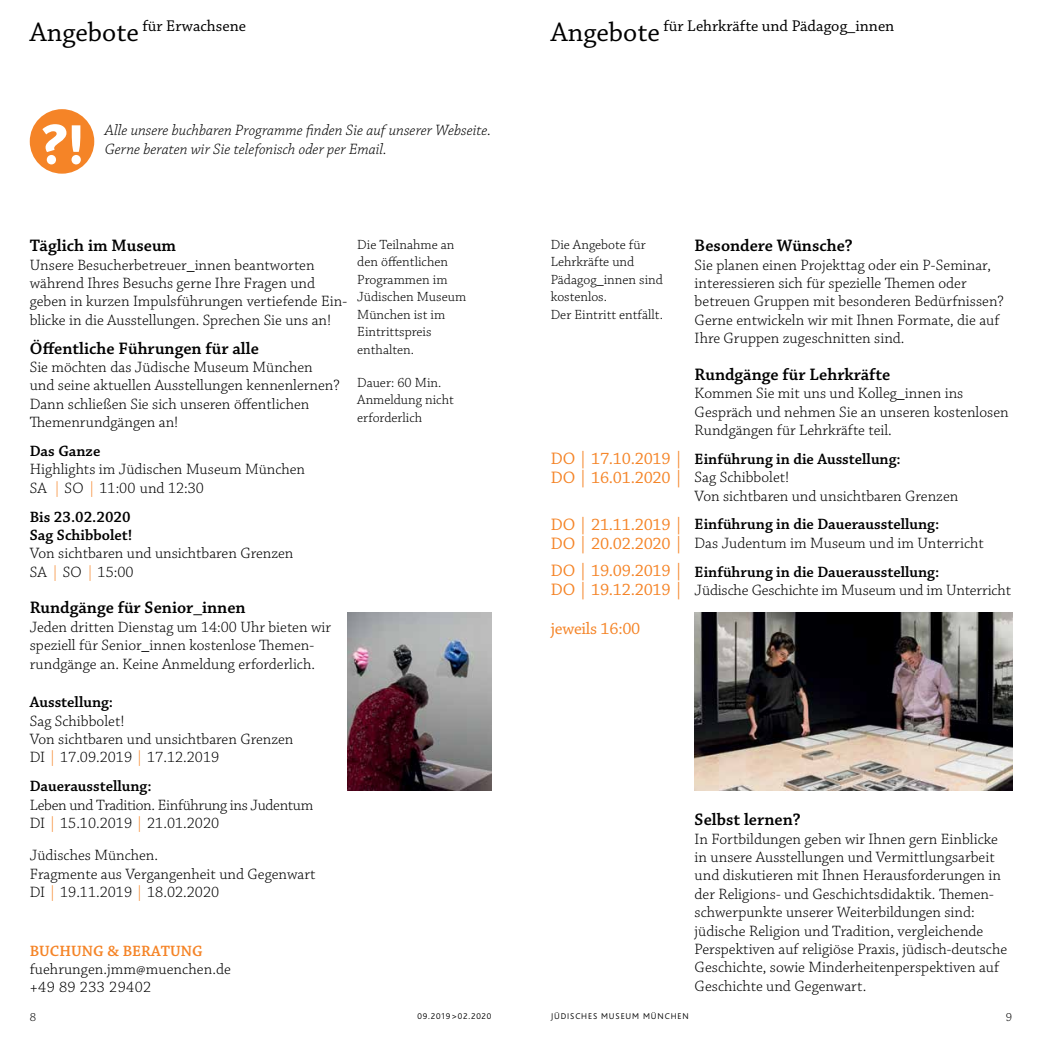
<style>
.page{position:relative;width:1042px;height:1042px;background:#fff}
.page>*{position:absolute;margin:0;border:0;box-sizing:border-box;transform-origin:0 0}
.t1{font:800 58.1px "Bliss";color:#fff}
.t2{font:600 17.5px "Chaparral Pro";color:#000}
.t3{font:17.5px/19.2px "Chaparral Pro";letter-spacing:-.015em;color:#f58427}
.t4{font:16.28px "Chaparral Pro";color:#000}
.t5{font:300 15.75px/18.4px "Chaparral Pro";color:#000}
.t6{font:600 15.75px/18.4px "Chaparral Pro";color:#000}
.t7{font:italic 300 15.75px/19.2px "Chaparral Pro";color:#000}
.t8{font:300 15.75px/18.4px "Chaparral Pro";letter-spacing:-.02em;color:#000}
.t9{font:600 15.75px "Chaparral Pro";letter-spacing:.005em;color:#f58427}
.t10{font:300 14px/17.5px "Chaparral Pro";color:#000}
.t11{font:300 12.25px "Chaparral Pro";color:#000}
.t12{font:300 8.75px "Bliss";letter-spacing:.1em;color:#000}
.s1{font-size:28px}
.s2{color:#f58427}
</style>
<div class="page">
<img style="left:694px;top:613px;width:318px;height:178px">
<div style="left:30px;top:109px;width:64px;height:65px;background:#f58427;border-radius:50%"></div>
<img style="left:347px;top:613px;width:144px;height:178px">
<p class="t4" style="left:30px;top:17px;width:218px"><span class="s1">Angebote</span> für Erwachsene</p>
<h1 class="t1" style="left:40px;top:114px;width:45px">?!</h1>
<p class="t7" style="left:105px;top:121px;width:388px">Alle unsere buchbaren Programme finden Sie auf unserer Webseite.<br>Gerne beraten wir Sie telefonisch oder per Email.</p>
<p class="t2" style="left:30px;top:236px;width:148px">Täglich im Museum</p>
<p class="t5" style="left:30px;top:256px;width:319px">Unsere Besucherbetreuer_innen beantworten während Ihres Besuchs gerne Ihre Fragen und geben in kurzen Impulsführungen vertiefende Ein&shy;blicke in die Ausstellungen. Sprechen Sie uns an!</p>
<p class="t2" style="left:30px;top:338px;width:231px">Öffentliche Führungen für alle</p>
<p class="t5" style="left:30px;top:358px;width:312px">Sie möchten das Jüdische Museum München und seine aktuellen Ausstellungen kennenlernen?<br>Dann schließen Sie sich unseren öffentlichen Themenrundgängen an!</p>
<p class="t6" style="left:30px;top:442px;width:72px">Das Ganze</p>
<p class="t5" style="left:30px;top:461px;width:277px">Highlights im Jüdischen Museum München<br>SA <span class="s2">|</span> SO <span class="s2">|</span> 11:00 und 12:30</p>
<p class="t6" style="left:30px;top:508px;width:104px">Bis 23.02.2020<br>Sag Schibbolet!</p>
<p class="t5" style="left:30px;top:545px;width:265px">Von sichtbaren und unsichtbaren Grenzen<br>SA <span class="s2">|</span> SO <span class="s2">|</span> 15:00</p>
<p class="t2" style="left:30px;top:598px;width:217px">Rundgänge für Senior_innen</p>
<p class="t5" style="left:30px;top:618px;width:303px">Jeden dritten Dienstag um 14:00 Uhr bieten wir speziell für Senior_innen kostenlose Themen&shy;rundgänge an. Keine Anmeldung erforderlich.</p>
<p class="t6" style="left:30px;top:693px;width:85px">Ausstellung:</p>
<p class="t5" style="left:30px;top:712px;width:265px">Sag Schibbolet!<br>Von sichtbaren und unsichtbaren Grenzen<br>DI <span class="s2">|</span> 17.09.2019 <span class="s2">|</span> 17.12.2019</p>
<p class="t6" style="left:30px;top:777px;width:123px">Dauerausstellung:</p>
<p class="t8" style="left:30px;top:796px;width:285px">Leben und Tradition. Einführung ins Judentum<br>DI <span class="s2">|</span> 15.10.2019 <span class="s2">|</span> 21.01.2020</p>
<p class="t5" style="left:30px;top:847px;width:287px">Jüdisches München.<br>Fragmente aus Vergangenheit und Gegenwart<br>DI <span class="s2">|</span> 19.11.2019 <span class="s2">|</span> 18.02.2020</p>
<p class="t10" style="left:357px;top:236px;width:111px">Die Teilnahme an den öffentlichen<br>Programmen im<br>Jüdischen Museum<br>München ist im<br>Eintrittspreis enthalten.</p>
<p class="t10" style="left:357px;top:374px;width:98px">Dauer: 60 Min.<br>Anmeldung nicht erforderlich</p>
<p class="t9" style="left:30px;top:941px;width:174px">BUCHUNG &amp; BERATUNG</p>
<p class="t5" style="left:30px;top:960px;width:203px">fuehrungen.jmm@muenchen.de +49 89 233 29402</p>
<p class="t4" style="left:551px;top:17px;width:345px"><span class="s1">Angebote</span> für Lehrkräfte und Pädagog_innen</p>
<p class="t10" style="left:551px;top:236px;width:114px">Die Angebote für<br>Lehrkräfte und<br>Pädagog_innen sind kostenlos.<br>Der Eintritt entfällt.</p>
<p class="t3" style="left:551px;top:450px;width:134px">DO | 17.10.2019 |<br>DO | 16.01.2020 |</p>
<p class="t3" style="left:551px;top:515px;width:134px">DO | 21.11.2019 |<br>DO | 20.02.2020 |</p>
<p class="t3" style="left:551px;top:562px;width:134px">DO | 19.09.2019 |<br>DO | 19.12.2019 |</p>
<p class="t3" style="left:551px;top:619px;width:91px">jeweils 16:00</p>
<p class="t2" style="left:694px;top:236px;width:160px">Besondere Wünsche?</p>
<p class="t5" style="left:694px;top:256px;width:311px">Sie planen einen Projekttag oder ein P-Seminar, interessieren sich für spezielle Themen oder betreuen Gruppen mit besonderen Bedürfnissen?<br>Gerne entwickeln wir mit Ihnen Formate, die auf Ihre Gruppen zugeschnitten sind.</p>
<p class="t2" style="left:694px;top:364px;width:197px">Rundgänge für Lehrkräfte</p>
<p class="t5" style="left:694px;top:385px;width:315px">Kommen Sie mit uns und Kolleg_innen ins<br>Gespräch und nehmen Sie an unseren kostenlosen<br>Rundgängen für Lehrkräfte teil.</p>
<p class="t6" style="left:694px;top:450px;width:208px">Einführung in die Ausstellung:</p>
<p class="t5" style="left:694px;top:469px;width:265px">Sag Schibbolet!<br>Von sichtbaren und unsichtbaren Grenzen</p>
<p class="t6" style="left:694px;top:516px;width:246px">Einführung in die Dauerausstellung:</p>
<p class="t5" style="left:694px;top:534px;width:291px">Das Judentum im Museum und im Unterricht</p>
<p class="t6" style="left:694px;top:563px;width:246px">Einführung in die Dauerausstellung:</p>
<p class="t5" style="left:694px;top:581px;width:318px">Jüdische Geschichte im Museum und im Unterricht</p>
<p class="t2" style="left:694px;top:810px;width:108px">Selbst lernen?</p>
<p class="t5" style="left:694px;top:830px;width:314px">In Fortbildungen geben wir Ihnen gern Einblicke in unsere Ausstellungen und Vermittlungsarbeit und diskutieren mit Ihnen Herausforderungen in der Religions- und Geschichtsdidaktik. Themen&shy;schwerpunkte unserer Weiterbildungen sind: jüdische Religion und Tradition, vergleichende Perspektiven auf religiöse Praxis, jüdisch-deutsche Geschichte, sowie Minderheitenperspektiven auf Geschichte und Gegenwart.</p>
<p class="t11" style="left:30px;top:1010px;width:8px">8</p>
<p class="t12" style="left:417px;top:1011px;width:75px">09.2019&gt;02.2020</p>
<p class="t12" style="left:551px;top:1011px;width:139px">JÜDISCHES MUSEUM MÜNCHEN</p>
<p class="t11" style="left:1006px;top:1010px;width:8px">9</p>
</div>
